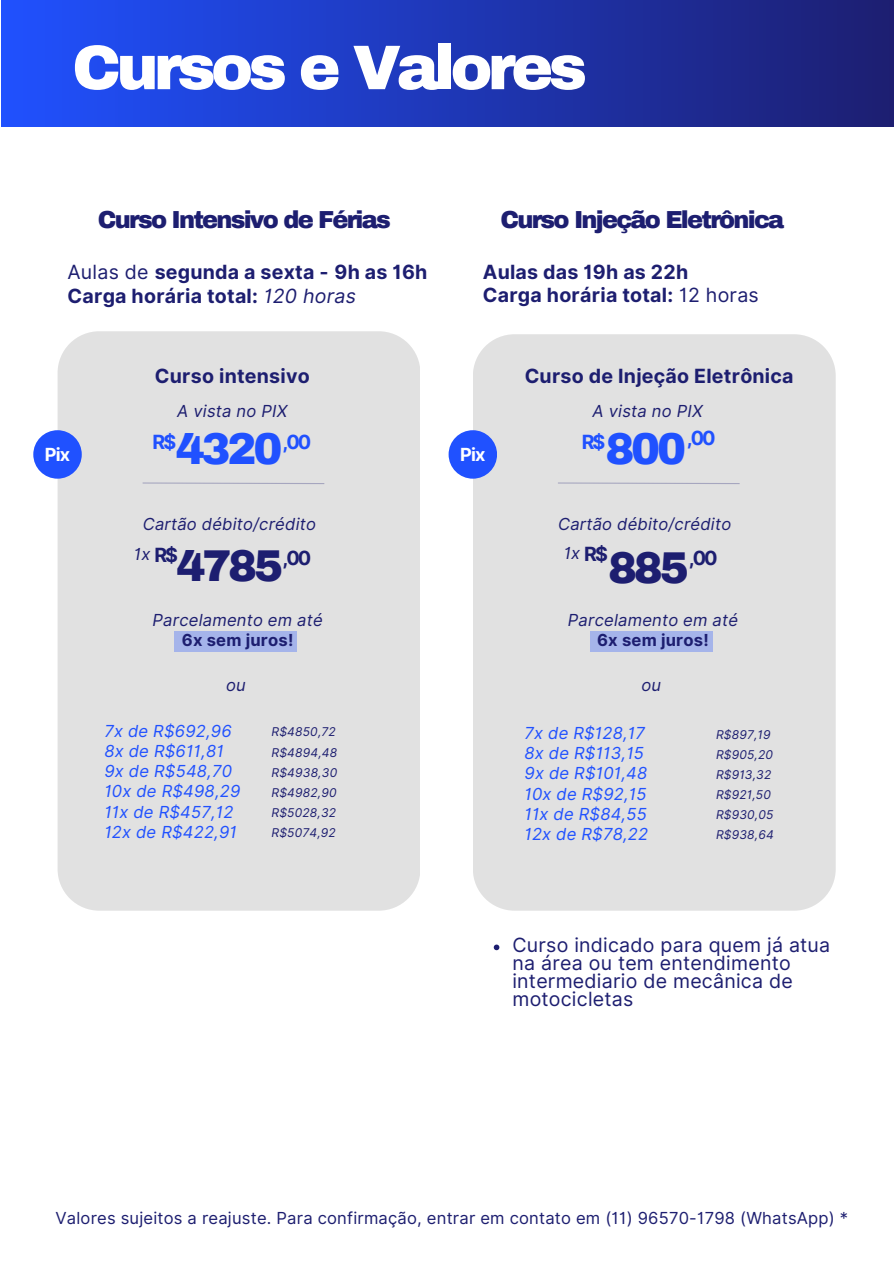
<style>
.page{position:relative;width:894px;height:1264px;background:#fff}
.page>*{position:absolute;margin:0;border:0;box-sizing:border-box;transform-origin:0 0}
.t1{font:900 63px "Archivo";letter-spacing:-.075em;color:#fff}
.t2{font:900 43.5px "Archivo";letter-spacing:-.075em;color:#2051ff}
.t3{font:900 43.5px "Archivo";letter-spacing:-.075em;color:#1d1e70}
.t4{font:900 24px "Archivo";letter-spacing:-.075em;color:#1d1e70}
.t5{font:700 19.5px/23.7px "Inter";letter-spacing:.01em;color:#1d1e70}
.t6{font:19.5px/18px "Inter";letter-spacing:.01em;color:#1d1e70}
.t7{font:700 19.5px "Inter";color:#2051ff}
.t8{font:700 18px "Inter";letter-spacing:-.04em;color:#fff}
.t9{font:italic 16.5px "Inter";letter-spacing:.01em;color:#2051ff}
.t10{font:italic 16.5px/20.2px "Inter";letter-spacing:.01em;color:#1d1e70;text-align:center}
.t11{font:16.5px "Inter";letter-spacing:.01em;color:#1d1e70}
.t12{font:italic 12px "Inter";letter-spacing:.01em;color:#1d1e70}
.s1{font-weight:400}
.s2{font-weight:400;font-style:italic}
.s3{font-weight:700;font-style:normal}
</style>
<div class="page">
<div style="left:2px;top:0;width:891px;height:126px;background:linear-gradient(to right,#2051fe,#1d1e71)"></div>
<div style="left:57px;top:331px;width:363px;height:579px;background:#e1e1e1"></div>
<svg style="left:141px;top:482px;width:184px;height:2px"></svg>
<div style="left:33px;top:430px;width:49px;height:48px;background:#2051ff;border-radius:50%"></div>
<div style="left:175px;top:631px;width:122px;height:20px;background:#a5b4ea"></div>
<div style="left:472px;top:334px;width:363px;height:576px;background:#e1e1e1"></div>
<svg style="left:556px;top:482px;width:184px;height:2px"></svg>
<div style="left:448px;top:430px;width:49px;height:48px;background:#2051ff;border-radius:50%"></div>
<div style="left:590px;top:631px;width:122px;height:20px;background:#a5b4ea"></div>
<svg style="left:493px;top:944px;width:6px;height:6px"></svg>
<h1 class="t1" style="left:72px;top:34px;width:516px">Cursos e Valores</h1>
<h3 class="t4" style="left:98px;top:206px;width:294px">Curso Intensivo de Férias</h3>
<h3 class="t5" style="left:67px;top:260px;width:361px"><span class="s1">Aulas de</span> segunda a sexta - 9h as 16h<br>Carga horária total: <span class="s2">120 horas</span></h3>
<h5 class="t4" style="left:500px;top:206px;width:285px">Curso Injeção Eletrônica</h5>
<p class="t5" style="left:482px;top:259px;width:277px">Aulas das 19h as 22h<br>Carga horária total: <span class="s1">12 horas</span></p>
<h6 class="t5" style="left:155px;top:364px;width:156px">Curso intensivo</h6>
<p class="t5" style="left:524px;top:364px;width:270px">Curso de Injeção Eletrônica</p>
<h5 class="t10" style="left:177px;top:401px;width:111px">A vista no PIX</h5>
<p class="t10" style="left:592px;top:401px;width:111px">A vista no PIX</p>
<p class="t8" style="left:45px;top:443px;width:27px">Pix</p>
<h5 class="t7" style="left:153px;top:430px;width:25px">R$</h5>
<h6 class="t7" style="left:282px;top:430px;width:30px">,00</h6>
<p class="t2" style="left:176px;top:426px;width:108px">4320</p>
<p class="t8" style="left:460px;top:443px;width:27px">Pix</p>
<p class="t7" style="left:581px;top:430px;width:25px">R$</p>
<p class="t7" style="left:686px;top:426px;width:30px">,00</p>
<p class="t2" style="left:605px;top:426px;width:82px">800</p>
<p class="t10" style="left:143px;top:513px;width:174px">Cartão débito/crédito</p>
<h2 class="t5" style="left:154px;top:543px;width:25px">R$</h2>
<h4 class="t5" style="left:282px;top:545px;width:30px">,00</h4>
<p class="t10" style="left:134px;top:543px;width:18px">1x</p>
<p class="t3" style="left:176px;top:542px;width:108px">4785</p>
<p class="t10" style="left:558px;top:513px;width:174px">Cartão débito/crédito</p>
<p class="t3" style="left:608px;top:544px;width:82px">885</p>
<p class="t5" style="left:584px;top:542px;width:25px">R$</p>
<p class="t5" style="left:688px;top:545px;width:30px">,00</p>
<p class="t10" style="left:563px;top:542px;width:18px">1x</p>
<h2 class="t10" style="left:153px;top:610px;width:171px">Parcelamento em até<br><span class="s3">6x sem juros!</span></h2>
<h4 class="t10" style="left:226px;top:674px;width:21px">ou</h4>
<p class="t10" style="left:567px;top:610px;width:171px">Parcelamento em até<br><span class="s3">6x sem juros!</span></p>
<h5 class="t10" style="left:641px;top:674px;width:21px">ou</h5>
<p class="t9" style="left:104px;top:720px;width:129px">7x de R$692,96</p>
<p class="t9" style="left:104px;top:741px;width:121px">8x de R$611,81</p>
<p class="t9" style="left:104px;top:761px;width:129px">9x de R$548,70</p>
<p class="t9" style="left:104px;top:781px;width:137px">10x de R$498,29</p>
<p class="t9" style="left:104px;top:801px;width:130px">11x de R$457,12</p>
<p class="t9" style="left:104px;top:822px;width:134px">12x de R$422,91</p>
<p class="t12" style="left:271px;top:724px;width:66px">R$4850,72</p>
<p class="t12" style="left:271px;top:745px;width:67px">R$4894,48</p>
<p class="t12" style="left:271px;top:765px;width:67px">R$4938,30</p>
<p class="t12" style="left:271px;top:785px;width:67px">R$4982,90</p>
<h5 class="t12" style="left:271px;top:805px;width:66px">R$5028,32</h5>
<p class="t12" style="left:271px;top:825px;width:66px">R$5074,92</p>
<p class="t9" style="left:524px;top:723px;width:122px">7x de R$128,17</p>
<p class="t9" style="left:524px;top:743px;width:121px">8x de R$113,15</p>
<h5 class="t9" style="left:524px;top:763px;width:124px">9x de R$101,48</h5>
<h5 class="t9" style="left:524px;top:783px;width:123px">10x de R$92,15</h5>
<p class="t9" style="left:524px;top:804px;width:124px">11x de R$84,55</p>
<h2 class="t9" style="left:524px;top:824px;width:125px">12x de R$78,22</h2>
<p class="t12" style="left:715px;top:727px;width:56px">R$897,19</p>
<h4 class="t12" style="left:715px;top:747px;width:59px">R$905,20</h4>
<h2 class="t12" style="left:715px;top:767px;width:57px">R$913,32</h2>
<h5 class="t12" style="left:715px;top:787px;width:56px">R$921,50</h5>
<p class="t12" style="left:715px;top:807px;width:59px">R$930,05</p>
<p class="t12" style="left:715px;top:828px;width:59px">R$938,64</p>
<h4 class="t6" style="left:512px;top:936px;width:319px">Curso indicado para quem já atua na área ou tem entendimento intermediario de mecânica de motocicletas</h4>
<p class="t11" style="left:55px;top:1207px;width:794px">Valores sujeitos a reajuste. Para confirmação, entrar em contato em (11) 96570-1798 (WhatsApp) *</p>
</div>
